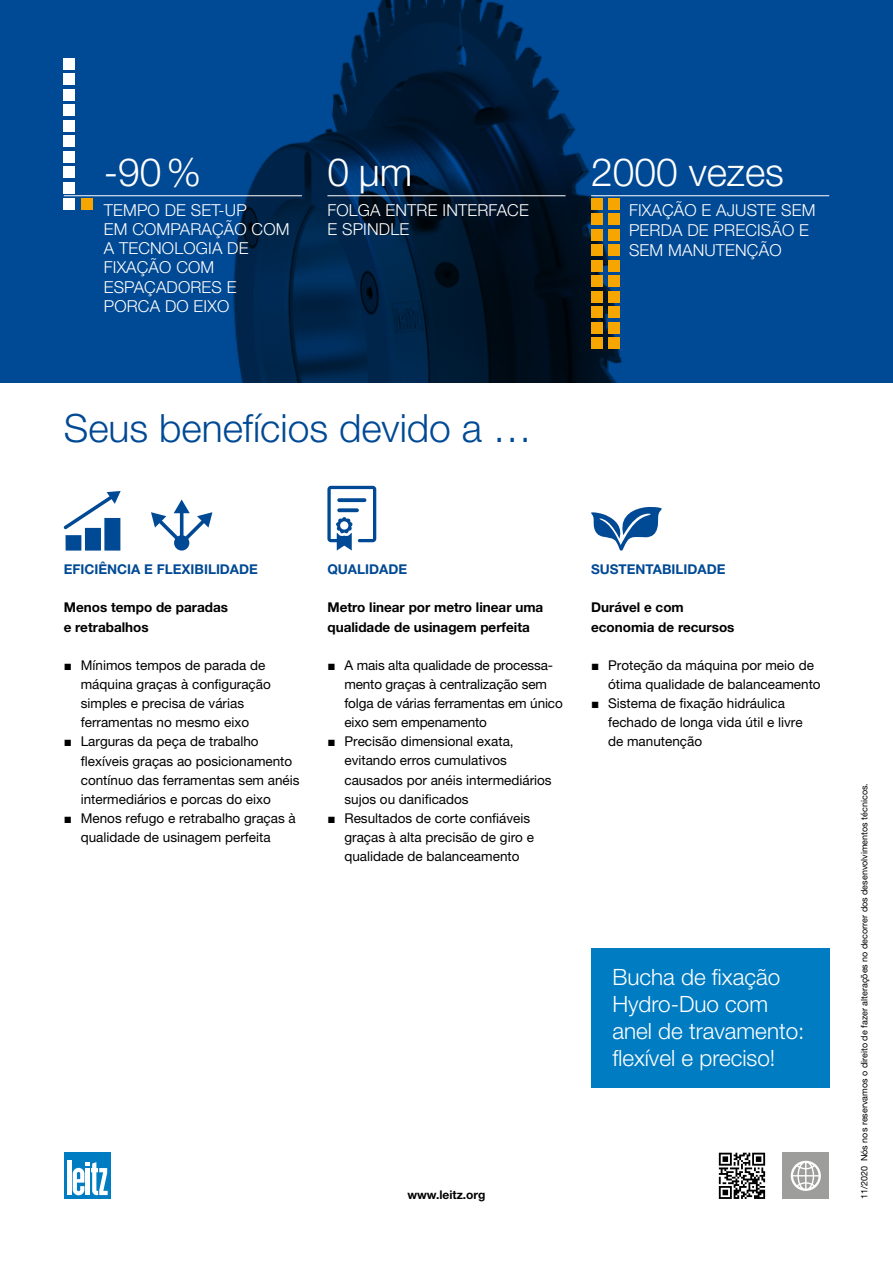
<style>
.page{position:relative;width:893px;height:1263px;background:#fff}
.page>*{position:absolute;margin:0;border:0;box-sizing:border-box;transform-origin:0 0}
.t1{font:300 39px "Helvetica Neue LT Pro";color:#004994}
.t2{font:300 39px "Helvetica Neue LT Pro";color:#fff}
.t3{font:300 22.5px/27px "Helvetica Neue LT Pro";color:#fff}
.t4{font:300 16.5px/19px "Helvetica Neue LT Pro";letter-spacing:.01em;color:#fff}
.t5{font:13.5px/19.2px "Helvetica Neue LT Pro";color:#000}
.t6{font:700 13.5px/19.2px "Helvetica Neue LT Pro";color:#000}
.t7{font:700 13.5px "Helvetica Neue LT Pro";color:#004994}
.t8{font:700 12px "Helvetica Neue LT Pro";color:#000}
.t9{font:9px "Helvetica Neue LT Pro";color:#000}
.s1{font-family:"Arial"}
</style>
<div class="page">
<svg style="left:0;top:0;width:893px;height:383px;background:#003a75"></svg>
<div style="left:64px;top:1152px;width:47px;height:47px;background:#007cc2"></div>
<div style="left:67px;top:1160px;width:5px;height:35px;background:#fff"></div>
<svg style="left:73px;top:1162px;width:35px;height:33px"></svg>
<div style="left:104px;top:518px;width:16px;height:33px;background:#004994"></div>
<div style="left:85px;top:528px;width:16px;height:23px;background:#004994"></div>
<div style="left:66px;top:535px;width:15px;height:16px;background:#004994"></div>
<svg style="left:64px;top:491px;width:57px;height:38px"></svg>
<svg style="left:327px;top:486px;width:49px;height:65px"></svg>
<svg style="left:337px;top:508px;width:22px;height:4px"></svg>
<svg style="left:337px;top:498px;width:29px;height:4px"></svg>
<svg style="left:591px;top:507px;width:71px;height:44px"></svg>
<svg style="left:151px;top:499px;width:61px;height:52px"></svg>
<div style="left:783px;top:1153px;width:46px;height:46px;background:#9d9d9c"></div>
<svg style="left:791px;top:1161px;width:30px;height:30px"></svg>
<svg style="left:719px;top:1153px;width:46px;height:46px"></svg>
<hr style="left:64px;top:195px;width:238px;height:1px;background:#fff">
<hr style="left:591px;top:195px;width:238px;height:1px;background:#fff">
<div style="left:81px;top:198px;width:11px;height:11px;background:#f7a600"></div>
<div style="left:591px;top:244px;width:11px;height:12px;background:#f7a600"></div>
<div style="left:591px;top:229px;width:11px;height:11px;background:#f7a600"></div>
<div style="left:591px;top:213px;width:11px;height:12px;background:#f7a600"></div>
<div style="left:591px;top:198px;width:11px;height:11px;background:#f7a600"></div>
<div style="left:591px;top:291px;width:11px;height:11px;background:#f7a600"></div>
<div style="left:591px;top:275px;width:11px;height:12px;background:#f7a600"></div>
<div style="left:591px;top:260px;width:11px;height:11px;background:#f7a600"></div>
<div style="left:591px;top:337px;width:11px;height:12px;background:#f7a600"></div>
<div style="left:591px;top:322px;width:11px;height:11px;background:#f7a600"></div>
<div style="left:591px;top:306px;width:11px;height:12px;background:#f7a600"></div>
<div style="left:608px;top:244px;width:11px;height:12px;background:#f7a600"></div>
<div style="left:608px;top:229px;width:11px;height:11px;background:#f7a600"></div>
<div style="left:608px;top:213px;width:11px;height:12px;background:#f7a600"></div>
<div style="left:608px;top:198px;width:11px;height:11px;background:#f7a600"></div>
<div style="left:608px;top:291px;width:11px;height:11px;background:#f7a600"></div>
<div style="left:608px;top:275px;width:11px;height:12px;background:#f7a600"></div>
<div style="left:608px;top:260px;width:11px;height:11px;background:#f7a600"></div>
<div style="left:608px;top:337px;width:11px;height:12px;background:#f7a600"></div>
<div style="left:608px;top:322px;width:11px;height:11px;background:#f7a600"></div>
<div style="left:608px;top:306px;width:11px;height:12px;background:#f7a600"></div>
<hr style="left:327px;top:195px;width:239px;height:1px;background:#fff">
<div style="left:64px;top:58px;width:11px;height:12px;background:#fff"></div>
<div style="left:64px;top:198px;width:11px;height:11px;background:#fff"></div>
<div style="left:64px;top:136px;width:11px;height:11px;background:#fff"></div>
<div style="left:64px;top:182px;width:11px;height:12px;background:#fff"></div>
<div style="left:64px;top:167px;width:11px;height:11px;background:#fff"></div>
<div style="left:64px;top:151px;width:11px;height:12px;background:#fff"></div>
<div style="left:64px;top:89px;width:11px;height:12px;background:#fff"></div>
<div style="left:64px;top:74px;width:11px;height:11px;background:#fff"></div>
<div style="left:64px;top:120px;width:11px;height:12px;background:#fff"></div>
<div style="left:64px;top:105px;width:11px;height:11px;background:#fff"></div>
<div style="left:591px;top:948px;width:238px;height:139px;background:#007cc2"></div>
<h1 class="t2" style="left:104px;top:148px;width:99px">-90%</h1>
<h1 class="t2" style="left:327px;top:148px;width:86px">0 µm</h1>
<p class="t4" style="left:327px;top:200px;width:203px">FOLGA ENTRE INTERFACE<br>E SPINDLE</p>
<p class="t4" style="left:104px;top:200px;width:187px">TEMPO DE SET-UP<br>EM COMPARAÇÃO COM<br>A TECNOLOGIA DE<br>FIXAÇÃO COM<br>ESPAÇADORES E<br>PORCA DO EIXO</p>
<h1 class="t1" style="left:64px;top:404px;width:470px">Seus benefícios devido a …</h1>
<h1 class="t2" style="left:591px;top:148px;width:194px">2000 vezes</h1>
<p class="t4" style="left:629px;top:200px;width:188px;line-height:19.8px">FIXAÇÃO E AJUSTE SEM<br>PERDA DE PRECISÃO E<br>SEM MANUTENÇÃO</p>
<p class="t7" style="left:64px;top:561px;width:196px">EFICIÊNCIA E FLEXIBILIDADE</p>
<p class="t6" style="left:64px;top:598px;width:166px">Menos tempo de paradas e retrabalhos</p>
<p class="t5" style="left:81px;top:655px;width:192px;text-indent:-17px"><span class="s1">■</span> Mínimos tempos de parada de máquina graças à configuração simples e precisa de várias ferramentas no mesmo eixo</p>
<p class="t5" style="left:81px;top:732px;width:220px;text-indent:-17px"><span class="s1">■</span> Larguras da peça de trabalho flexíveis graças ao posicionamento contínuo das ferramentas sem anéis intermediários e porcas do eixo</p>
<p class="t5" style="left:81px;top:808px;width:217px;text-indent:-17px"><span class="s1">■</span> Menos refugo e retrabalho graças à qualidade de usinagem perfeita</p>
<p class="t7" style="left:327px;top:561px;width:81px">QUALIDADE</p>
<p class="t6" style="left:327px;top:598px;width:217px">Metro linear por metro linear uma qualidade de usinagem perfeita</p>
<p class="t5" style="left:344px;top:655px;width:220px;text-indent:-17px"><span class="s1">■</span> A mais alta qualidade de processa&shy;mento graças à centralização sem folga de várias ferramentas em único eixo sem empenamento</p>
<p class="t5" style="left:344px;top:732px;width:209px;text-indent:-17px"><span class="s1">■</span> Precisão dimensional exata, evitando erros cumulativos causados por anéis intermediários sujos ou danificados</p>
<p class="t5" style="left:344px;top:808px;width:191px;text-indent:-17px"><span class="s1">■</span> Resultados de corte confiáveis graças à alta precisão de giro e qualidade de balanceamento</p>
<p class="t7" style="left:591px;top:561px;width:136px">SUSTENTABILIDADE</p>
<p class="t6" style="left:591px;top:598px;width:145px">Durável e com economia de recursos</p>
<p class="t5" style="left:608px;top:655px;width:214px;text-indent:-17px"><span class="s1">■</span> Proteção da máquina por meio de ótima qualidade de balanceamento</p>
<p class="t5" style="left:608px;top:693px;width:196px;text-indent:-17px"><span class="s1">■</span> Sistema de fixação hidráulica fechado de longa vida útil e livre de manutenção</p>
<h2 class="t3" style="left:612px;top:963px;width:194px">Bucha de fixação<br>Hydro-Duo com anel de travamento: flexível e preciso!</h2>
<p class="t8" style="left:407px;top:1187px;width:80px">www.leitz.org</p>
<p class="t9" style="left:859px;top:1199px;width:417px;rotate:-90deg">11/2020 Nós nos reservamos o direito de fazer alterações no decorrer dos desenvolvimentos técnicos.</p>
</div>
